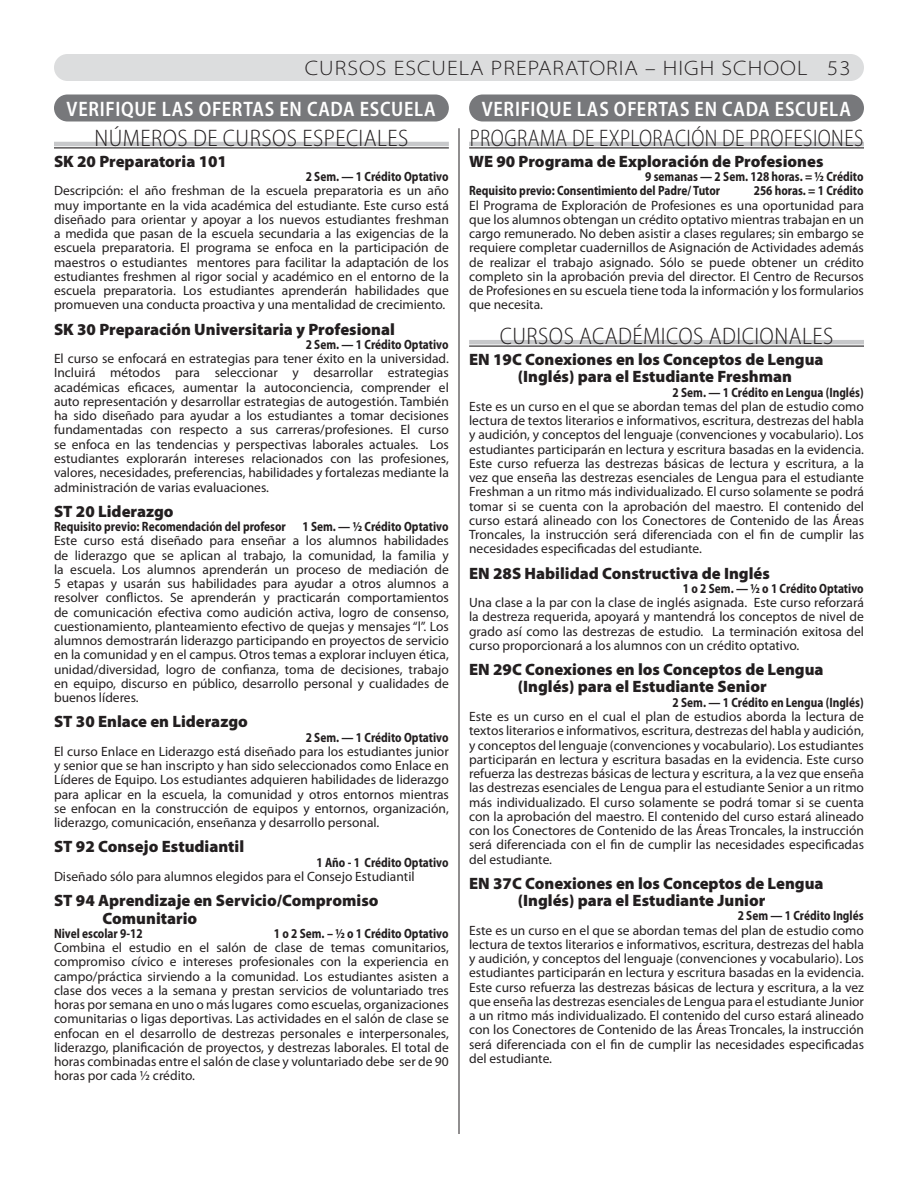
<style>
.page{position:relative;width:918px;height:1188px;background:#fff}
.page>*{position:absolute;margin:0;border:0;box-sizing:border-box;transform-origin:0 0}
.t1{font:300 semi-condensed 24px "Myriad Pro";letter-spacing:.02em;color:#231f20}
.t2{font:300 semi-condensed 24px "Myriad Pro";letter-spacing:.02em;color:#231f20;scale:.91 1}
.t3{font:600 semi-condensed 21px "Myriad Pro";letter-spacing:.035em;color:#fff;scale:.95 1}
.t4{font:300 semi-expanded 21px "Myriad Pro";letter-spacing:.05em;color:#231f20}
.t5{font:900 16.5px/17.2px "Myriad Pro";color:#231f20}
.t6{font:13.5px/14.2px "Myriad Pro";color:#231f20;text-align:justify}
.t7{font:700 semi-condensed 13.5px/14.2px "Myriad Pro";color:#231f20;scale:.9 1}
</style>
<div class="page">
<div style="left:54px;top:54px;width:810px;height:27px;background:#dcddde;border-radius:14px"></div>
<div style="left:54px;top:94px;width:395px;height:28px;background:#77787b;border-radius:14px"></div>
<div style="left:469px;top:94px;width:395px;height:28px;background:#77787b;border-radius:14px"></div>
<hr style="left:54px;top:142px;width:395px;height:4px;background:#c7c8ca">
<hr style="left:54px;top:147px;width:395px;height:1px;background:#231f20">
<hr style="left:469px;top:142px;width:395px;height:4px;background:#c7c8ca">
<hr style="left:469px;top:147px;width:395px;height:1px;background:#231f20">
<hr style="left:469px;top:340px;width:395px;height:4px;background:#c7c8ca">
<hr style="left:469px;top:346px;width:395px;height:1px;background:#231f20">
<hr style="left:459px;top:128px;width:1px;height:1006px;background:#231f20">
<h2 class="t4" style="left:305px;top:57px;width:547px">CURSOS ESCUELA PREPARATORIA – HIGH SCHOOL 53</h2>
<h2 class="t3" style="left:67px;top:97px;width:390px">VERIFIQUE LAS OFERTAS EN CADA ESCUELA</h2>
<h2 class="t3" style="left:482px;top:97px;width:390px">VERIFIQUE LAS OFERTAS EN CADA ESCUELA</h2>
<h1 class="t1" style="left:94px;top:125px;width:316px">NÚMEROS DE CURSOS ESPECIALES</h1>
<p class="t5" style="left:54px;top:153px;width:175px">SK 20 Preparatoria 101</p>
<p class="t7" style="left:306px;top:170px;width:160px">2 Sem. — 1 Crédito Optativo</p>
<p class="t6" style="left:54px;top:183px;width:396px">Descripción: el año freshman de la escuela preparatoria es un año muy importante en la vida académica del estudiante. Este curso está diseñado para orientar y apoyar a los nuevos estudiantes freshman a medida que pasan de la escuela secundaria a las exigencias de la escuela preparatoria. El programa se enfoca en la participación de maestros o estudiantes mentores para facilitar la adaptación de los estudiantes freshmen al rigor social y académico en el entorno de la escuela preparatoria. Los estudiantes aprenderán habilidades que promueven una conducta proactiva y una mentalidad de crecimiento.</p>
<p class="t5" style="left:54px;top:321px;width:343px">SK 30 Preparación Universitaria y Profesional</p>
<p class="t7" style="left:306px;top:337px;width:160px">2 Sem. — 1 Crédito Optativo</p>
<p class="t6" style="left:54px;top:351px;width:396px">El curso se enfocará en estrategias para tener éxito en la universidad.<br>Incluirá métodos para seleccionar y desarrollar estrategias académicas eficaces, aumentar la autoconciencia, comprender el auto representación y desarrollar estrategias de autogestión. También ha sido diseñado para ayudar a los estudiantes a tomar decisiones fundamentadas con respecto a sus carreras/profesiones. El curso se enfoca en las tendencias y perspectivas laborales actuales. Los estudiantes explorarán intereses relacionados con las profesiones, valores, necesidades, preferencias, habilidades y fortalezas mediante la administración de varias evaluaciones.</p>
<p class="t5" style="left:54px;top:503px;width:121px">ST 20 Liderazgo</p>
<p class="t7" style="left:54px;top:520px;width:440px">Requisito previo: Recomendación del profesor 1 Sem. — ½ Crédito Optativo</p>
<p class="t6" style="left:54px;top:533px;width:396px">Este curso está diseñado para enseñar a los alumnos habilidades de liderazgo que se aplican al trabajo, la comunidad, la familia y la escuela. Los alumnos aprenderán un proceso de mediación de 5 etapas y usarán sus habilidades para ayudar a otros alumnos a resolver conflictos. Se aprenderán y practicarán comportamientos de comunicación efectiva como audición activa, logro de consenso, cuestionamiento, planteamiento efectivo de quejas y mensajes “l”. Los alumnos demostrarán liderazgo participando en proyectos de servicio en la comunidad y en el campus. Otros temas a explorar incluyen ética, unidad/diversidad, logro de confianza, toma de decisiones, trabajo en equipo, discurso en público, desarrollo personal y cualidades de buenos líderes.</p>
<p class="t5" style="left:54px;top:713px;width:195px">ST 30 Enlace en Liderazgo</p>
<p class="t7" style="left:306px;top:730px;width:160px">2 Sem. — 1 Crédito Optativo</p>
<p class="t6" style="left:54px;top:744px;width:396px">El curso Enlace en Liderazgo está diseñado para los estudiantes junior y senior que se han inscripto y han sido seleccionados como Enlace en Líderes de Equipo. Los estudiantes adquieren habilidades de liderazgo para aplicar en la escuela, la comunidad y otros entornos mientras se enfocan en la construcción de equipos y entornos, organización, liderazgo, comunicación, enseñanza y desarrollo personal.</p>
<p class="t5" style="left:54px;top:838px;width:192px">ST 92 Consejo Estudiantil</p>
<p class="t7" style="left:317px;top:855px;width:148px">1 Año - 1 Crédito Optativo</p>
<p class="t6" style="left:54px;top:869px;width:362px">Diseñado sólo para alumnos elegidos para el Consejo Estudiantil</p>
<p class="t5" style="left:103px;top:892px;width:277px;text-indent:-49px">ST 94 Aprendizaje en Servicio/Compromiso<br>Comunitario</p>
<p class="t7" style="left:54px;top:926px;width:100px">Nivel escolar 9-12</p>
<p class="t7" style="left:274px;top:926px;width:196px">1 o 2 Sem. – ½ o 1 Crédito Optativo</p>
<p class="t6" style="left:54px;top:940px;width:396px">Combina el estudio en el salón de clase de temas comunitarios, compromiso cívico e intereses profesionales con la experiencia en campo/práctica sirviendo a la comunidad. Los estudiantes asisten a clase dos veces a la semana y prestan servicios de voluntariado tres horas por semana en uno o más lugares como escuelas, organizaciones comunitarias o ligas deportivas. Las actividades en el salón de clase se enfocan en el desarrollo de destrezas personales e interpersonales, liderazgo, planificación de proyectos, y destrezas laborales. El total de horas combinadas entre el salón de clase y voluntariado debe ser de 90 horas por cada ½ crédito.</p>
<h1 class="t2" style="left:470px;top:125px;width:434px">PROGRAMA DE EXPLORACIÓN DE PROFESIONES</h1>
<p class="t5" style="left:469px;top:153px;width:356px">WE 90 Programa de Exploración de Profesiones</p>
<p class="t7" style="left:469px;top:170px;width:440px;text-indent:176px">9 semanas — 2 Sem. 128 horas. = ½ Crédito<br>Requisito previo: Consentimiento del Padre/ Tutor</p>
<p class="t7" style="left:754px;top:184px;width:124px">256 horas. = 1 Crédito</p>
<p class="t6" style="left:469px;top:198px;width:396px">El Programa de Exploración de Profesiones es una oportunidad para que los alumnos obtengan un crédito optativo mientras trabajan en un cargo remunerado. No deben asistir a clases regulares; sin embargo se requiere completar cuadernillos de Asignación de Actividades además de realizar el trabajo asignado. Sólo se puede obtener un crédito completo sin la aprobación previa del director. El Centro de Recursos de Profesiones en su escuela tiene toda la información y los formularios que necesita.</p>
<h1 class="t1" style="left:500px;top:323px;width:335px">CURSOS ACADÉMICOS ADICIONALES</h1>
<p class="t5" style="left:518px;top:351px;width:307px;text-indent:-49px">EN 19C Conexiones en los Conceptos de Lengua (Inglés) para el Estudiante Freshman</p>
<p class="t7" style="left:673px;top:385px;width:214px">2 Sem. — 1 Crédito en Lengua (Inglés)</p>
<p class="t6" style="left:469px;top:399px;width:396px">Este es un curso en el que se abordan temas del plan de estudio como lectura de textos literarios e informativos, escritura, destrezas del habla y audición, y conceptos del lenguaje (convenciones y vocabulario). Los estudiantes participarán en lectura y escritura basadas en la evidencia.<br>Este curso refuerza las destrezas básicas de lectura y escritura, a la vez que enseña las destrezas esenciales de Lengua para el estudiante Freshman a un ritmo más individualizado. El curso solamente se podrá tomar si se cuenta con la aprobación del maestro. El contenido del curso estará alineado con los Conectores de Contenido de las Áreas Troncales, la instrucción será diferenciada con el fin de cumplir las necesidades especificadas del estudiante.</p>
<p class="t5" style="left:469px;top:565px;width:302px">EN 28S Habilidad Constructiva de Inglés</p>
<p class="t7" style="left:683px;top:581px;width:202px">1 o 2 Sem. — ½ o 1 Crédito Optativo</p>
<p class="t6" style="left:469px;top:595px;width:396px">Una clase a la par con la clase de inglés asignada. Este curso reforzará la destreza requerida, apoyará y mantendrá los conceptos de nivel de grado así como las destrezas de estudio. La terminación exitosa del curso proporcionará a los alumnos con un crédito optativo.</p>
<p class="t5" style="left:469px;top:661px;width:356px;text-align:center">EN 29C Conexiones en los Conceptos de Lengua (Inglés) para el Estudiante Senior</p>
<p class="t7" style="left:673px;top:695px;width:214px">2 Sem. — 1 Crédito en Lengua (Inglés)</p>
<p class="t6" style="left:469px;top:709px;width:396px">Este es un curso en el cual el plan de estudios aborda la lectura de textos literarios e informativos, escritura, destrezas del habla y audición, y conceptos del lenguaje (convenciones y vocabulario). Los estudiantes participarán en lectura y escritura basadas en la evidencia. Este curso refuerza las destrezas básicas de lectura y escritura, a la vez que enseña las destrezas esenciales de Lengua para el estudiante Senior a un ritmo más individualizado. El curso solamente se podrá tomar si se cuenta con la aprobación del maestro. El contenido del curso estará alineado con los Conectores de Contenido de las Áreas Troncales, la instrucción será diferenciada con el fin de cumplir las necesidades especificadas del estudiante.</p>
<p class="t5" style="left:469px;top:875px;width:356px;text-align:center">EN 37C Conexiones en los Conceptos de Lengua (Inglés) para el Estudiante Junior</p>
<p class="t7" style="left:738px;top:909px;width:141px">2 Sem — 1 Crédito Inglés</p>
<p class="t6" style="left:469px;top:923px;width:396px">Este es un curso en el que se abordan temas del plan de estudio como lectura de textos literarios e informativos, escritura, destrezas del habla y audición, y conceptos del lenguaje (convenciones y vocabulario). Los estudiantes participarán en lectura y escritura basadas en la evidencia.<br>Este curso refuerza las destrezas básicas de lectura y escritura, a la vez que enseña las destrezas esenciales de Lengua para el estudiante Junior a un ritmo más individualizado. El contenido del curso estará alineado con los Conectores de Contenido de las Áreas Troncales, la instrucción será diferenciada con el fin de cumplir las necesidades especificadas del estudiante.</p>
</div>
